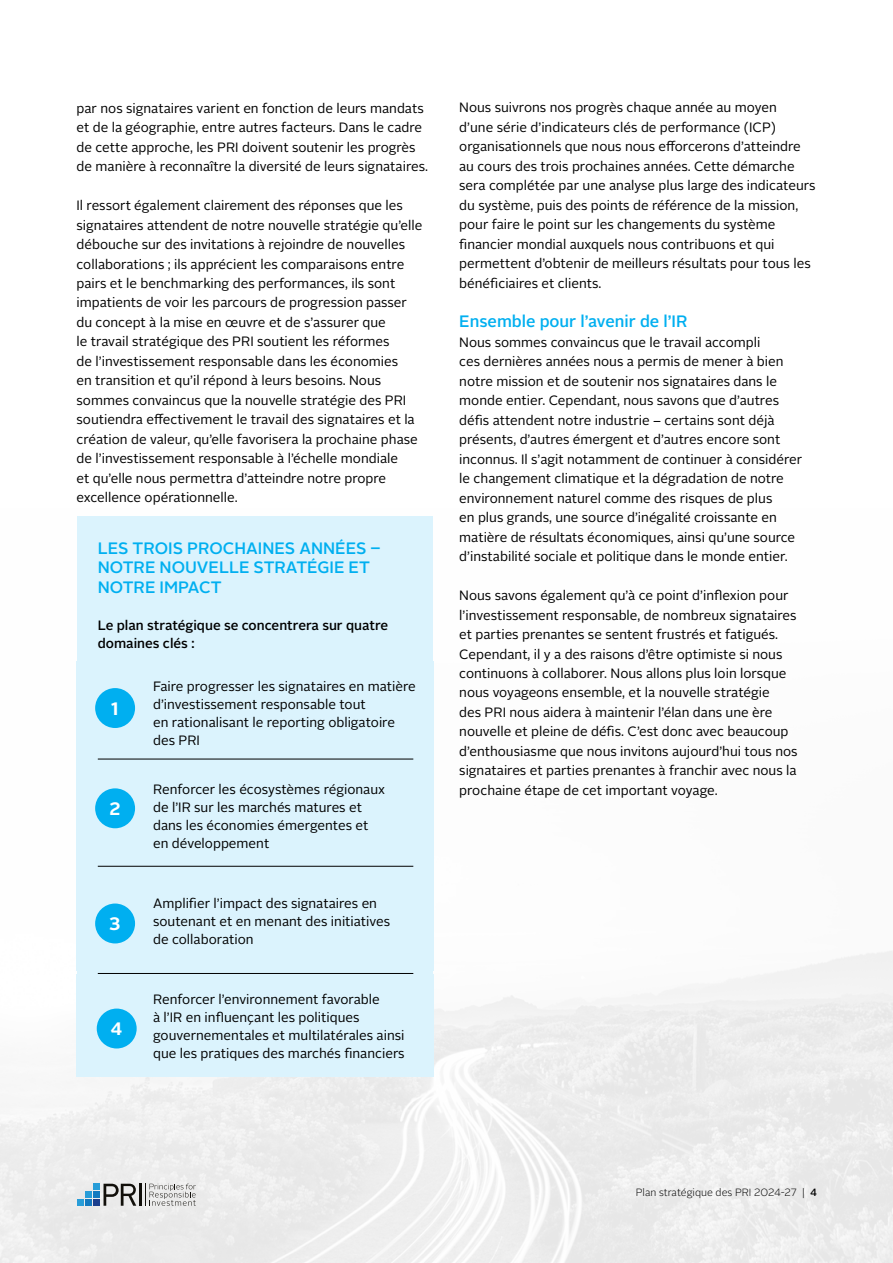
<style>
.page{position:relative;width:893px;height:1263px;background:#fff}
.page>*{position:absolute;margin:0;border:0;box-sizing:border-box;transform-origin:0 0}
.t1{font:700 18px "Alright Sans";color:#fff}
.t2{font:500 16.5px/19.5px "Alright Sans";color:#00aff0}
.t3{font:13.5px/19.5px "Alright Sans";color:#000}
.t4{font:500 13.5px/18px "Alright Sans";color:#000}
.t5{font:300 10.5px "Alright Sans";color:#000}
.s1{font-weight:500}
</style>
<div class="page">
<img style="left:0;top:661px;width:893px;height:602px">
<div style="left:86px;top:1191px;width:6px;height:7px;background:#289dd8"></div>
<div style="left:86px;top:1199px;width:6px;height:7px;background:#137ac0"></div>
<div style="left:78px;top:1199px;width:6px;height:7px;background:#289dd8"></div>
<svg style="left:94px;top:1184px;width:42px;height:22px"></svg>
<hr style="left:139px;top:1184px;width:3px;height:22px;background:#12100b">
<svg style="left:145px;top:1184px;width:50px;height:22px"></svg>
<div style="left:77px;top:516px;width:356px;height:558px;background:#dbf3fd"></div>
<div style="left:77px;top:661px;width:357px;height:104px;background:#dbf3fd"></div>
<div style="left:77px;top:974px;width:357px;height:103px;background:#dbf3fd"></div>
<div style="left:97px;top:1008px;width:40px;height:40px;background:#00aff0;border-radius:50%"></div>
<div style="left:77px;top:761px;width:357px;height:110px;background:#dbf3fd"></div>
<hr style="left:98px;top:759px;width:315px;height:1px;background:#000">
<div style="left:77px;top:871px;width:357px;height:100px;background:#dbf3fd"></div>
<hr style="left:98px;top:866px;width:315px;height:1px;background:#000">
<hr style="left:98px;top:973px;width:315px;height:1px;background:#000">
<div style="left:95px;top:688px;width:40px;height:40px;background:#00aff0;border-radius:50%"></div>
<div style="left:95px;top:788px;width:40px;height:40px;background:#00aff0;border-radius:50%"></div>
<div style="left:95px;top:903px;width:40px;height:40px;background:#00aff0;border-radius:50%"></div>
<p class="t3" style="left:77px;top:98px;width:353px">par nos signataires varient en fonction de leurs mandats et de la géographie, entre autres facteurs. Dans le cadre de cette approche, les PRI doivent soutenir les progrès de manière à reconnaître la diversité de leurs signataires.</p>
<p class="t3" style="left:77px;top:196px;width:347px">Il ressort également clairement des réponses que les signataires attendent de notre nouvelle stratégie qu’elle débouche sur des invitations à rejoindre de nouvelles collaborations ; ils apprécient les comparaisons entre pairs et le benchmarking des performances, ils sont impatients de voir les parcours de progression passer du concept à la mise en œuvre et de s’assurer que<br>le travail stratégique des PRI soutient les réformes<br>de l’investissement responsable dans les économies<br>en transition et qu’il répond à leurs besoins. Nous sommes convaincus que la nouvelle stratégie des PRI soutiendra effectivement le travail des signataires et la création de valeur, qu’elle favorisera la prochaine phase de l’investissement responsable à l’échelle mondiale<br>et qu’elle nous permettra d’atteindre notre propre excellence opérationnelle.</p>
<p class="t2" style="left:98px;top:538px;width:284px">LES TROIS PROCHAINES ANNÉES –<br>NOTRE NOUVELLE STRATÉGIE ET<br>NOTRE IMPACT</p>
<p class="t4" style="left:98px;top:617px;width:292px">Le plan stratégique se concentrera sur quatre domaines clés :</p>
<p class="t3" style="left:153px;top:678px;width:264px;line-height:18px">Faire progresser les signataires en matière d’investissement responsable tout<br>en rationalisant le reporting obligatoire des PRI</p>
<h1 class="t1" style="left:111px;top:696px;width:9px">1</h1>
<h1 class="t1" style="left:109px;top:796px;width:13px">2</h1>
<h1 class="t1" style="left:109px;top:911px;width:13px">3</h1>
<h1 class="t1" style="left:111px;top:1016px;width:13px">4</h1>
<p class="t3" style="left:153px;top:780px;width:233px;line-height:18px">Renforcer les écosystèmes régionaux de l’IR sur les marchés matures et dans les économies émergentes et en développement</p>
<p class="t3" style="left:153px;top:895px;width:239px;line-height:18px">Amplifier l’impact des signataires en soutenant et en menant des initiatives de collaboration</p>
<p class="t3" style="left:153px;top:990px;width:253px;line-height:18px">Renforcer l’environnement favorable<br>à l’IR en influençant les politiques gouvernementales et multilatérales ainsi que les pratiques des marchés financiers</p>
<p class="t3" style="left:459px;top:98px;width:358px">Nous suivrons nos progrès chaque année au moyen<br>d’une série d’indicateurs clés de performance (ICP) organisationnels que nous nous efforcerons d’atteindre au cours des trois prochaines années. Cette démarche sera complétée par une analyse plus large des indicateurs du système, puis des points de référence de la mission, pour faire le point sur les changements du système financier mondial auxquels nous contribuons et qui permettent d’obtenir de meilleurs résultats pour tous les bénéficiaires et clients.</p>
<p class="t2" style="left:459px;top:312px;width:230px">Ensemble pour l’avenir de l’IR</p>
<p class="t3" style="left:459px;top:332px;width:345px">Nous sommes convaincus que le travail accompli<br>ces dernières années nous a permis de mener à bien notre mission et de soutenir nos signataires dans le monde entier. Cependant, nous savons que d’autres défis attendent notre industrie – certains sont déjà présents, d’autres émergent et d’autres encore sont inconnus. Il s’agit notamment de continuer à considérer le changement climatique et la dégradation de notre environnement naturel comme des risques de plus<br>en plus grands, une source d’inégalité croissante en matière de résultats économiques, ainsi qu’une source d’instabilité sociale et politique dans le monde entier.</p>
<p class="t3" style="left:459px;top:586px;width:340px">Nous savons également qu’à ce point d’inflexion pour l’investissement responsable, de nombreux signataires et parties prenantes se sentent frustrés et fatigués.<br>Cependant, il y a des raisons d’être optimiste si nous continuons à collaborer. Nous allons plus loin lorsque nous voyageons ensemble, et la nouvelle stratégie<br>des PRI nous aidera à maintenir l’élan dans une ère nouvelle et pleine de défis. C’est donc avec beaucoup d’enthousiasme que nous invitons aujourd’hui tous nos signataires et parties prenantes à franchir avec nous la prochaine étape de cet important voyage.</p>
<p class="t5" style="left:636px;top:1185px;width:183px">Plan stratégique des PRI 2024-27 | <span class="s1">4</span></p>
</div>
